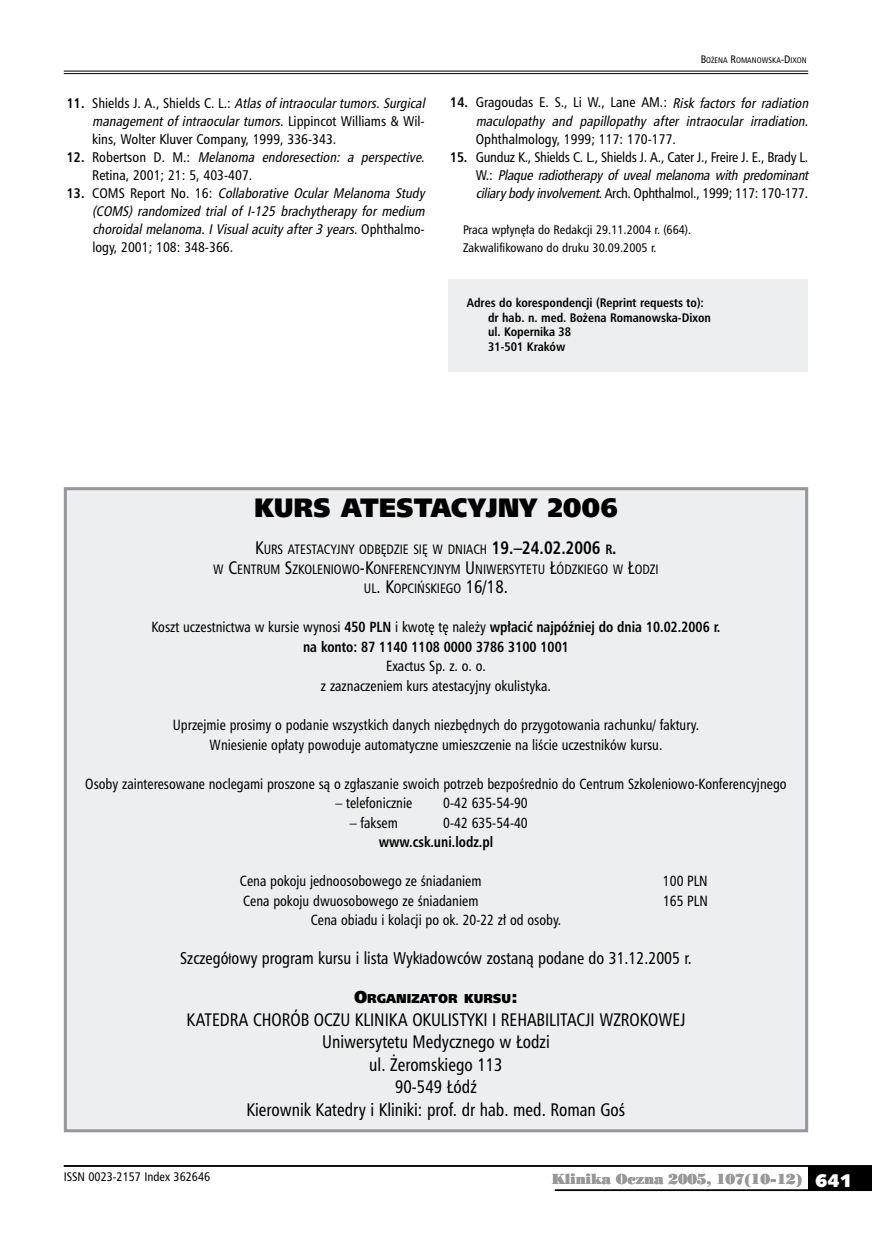
<style>
.page{position:relative;width:872px;height:1234px;background:#fff}
.page>*{position:absolute;margin:0;border:0;box-sizing:border-box;transform-origin:0 0}
.t1{font:25.5px "Humnst 777 X Blk PL";color:#000;scale:.94 1}
.t2{font:17.55px/22.5px "Humnst 777 Cn PL";color:#000;text-align:center;scale:.94 1}
.t3{font:16.5px "Humnst 777 Cn PL";color:#000;scale:.94 1}
.t4{font:14.25px/19.5px "Humnst 777 Cn PL";color:#000;text-align:center;scale:.94 1}
.t5{font:700 14.25px/19.5px "Humnst 777 Cn PL";color:#000;text-align:center;scale:.94 1}
.t6{font:italic 13.5px/18px "Humnst 777 Cn PL";color:#000}
.t7{font:13.5px/18px "Humnst 777 Cn PL";letter-spacing:-.02em;color:#000}
.t8{font:13.5px "Humnst 777 Cn PL";color:#000}
.t9{font:13.5px "Poster Bodoni PL";letter-spacing:-.015em;color:#98989c}
.t10{font:13.2px/19.5px "Humnst 777 Cn PL";color:#000;text-align:center;scale:.94 1}
.t11{font:12.3px "Humnst 777 X Blk PL";color:#000;scale:.94 1}
.t12{font:700 12px/14.4px "Humnst 777 Cn PL";color:#000}
.t13{font:12px/18px "Humnst 777 Cn PL";color:#000}
.t14{font:7.8px "Humnst 777 Cn PL";color:#000}
.s1{font-weight:700;font-style:normal}
.s2{font-style:normal}
.s3{font-size:10.5px}
.s4{font-size:7.5px}
.s5{font-weight:700}
.s6{font-style:italic}
.s7{font-size:17.55px}
.s8{font-weight:700;font-size:17.55px}
.s9{font-weight:400}
.s10{font-size:13.5px}
.s11{font-size:16.5px}
.s12{font-family:"Humanst 531 U Blk PL";font-size:18px;color:#fff}
</style>
<div class="page">
<hr style="left:64px;top:71px;width:744px;height:1px;background:#000">
<hr style="left:64px;top:73px;width:744px;height:1px;background:#000">
<div style="left:808px;top:1165px;width:64px;height:25px;background:#000"></div>
<hr style="left:64px;top:1164px;width:808px;height:2px;background:#000">
<hr style="left:555px;top:1189px;width:317px;height:1px;background:#000">
<div style="left:449px;top:279px;width:359px;height:92px;background:#edeeef"></div>
<div style="left:65px;top:488px;width:741px;height:642px;background:#edeeef"></div>
<div style="left:64px;top:487px;width:744px;height:644px;border:3px solid #98989c"></div>
<p class="t6" style="left:67px;top:93px;width:363px"><span class="s1">1 1 .</span> <span class="s2">S h i e l d s J . A . , S h i e l d s C . L . :</span> Atlasofintraoculartumors.Surgical</p>
<p class="t6" style="left:92px;top:111px;width:333px">management of intraocular tumors<span class="s2">. L i p p i n c ot W i l l i a m s &amp; W i l -</span></p>
<p class="t8" style="left:92px;top:130px;width:245px">kins, Wolter Kluver Company, 1999, 336-343.</p>
<p class="t6" style="left:67px;top:147px;width:359px"><span class="s1">1 2 .</span> <span class="s2">R o b e rt s o n D . M . :</span> Melanoma endoresection: a perspective<span class="s2">.</span></p>
<p class="t8" style="left:92px;top:166px;width:161px">Retina, 2001; 21: 5, 403-407.</p>
<p class="t6" style="left:67px;top:183px;width:363px"><span class="s1">1 3 .</span> <span class="s2">C O M S R e p o rt N o . 1 6 :</span> Collaborative Ocular Melanoma Study</p>
<p class="t6" style="left:92px;top:201px;width:337px">(COMS) randomized trial of I-125 brachytherapy for medium</p>
<p class="t6" style="left:92px;top:219px;width:333px">choroidalmelanoma<span class="s2">.</span> I Visualacuityafter3 years<span class="s2">. O p h t h a l m o -</span></p>
<p class="t8" style="left:92px;top:238px;width:142px">logy, 2001; 108: 348-366.</p>
<p class="t14" style="left:700px;top:55px;width:107px"><span class="s3">B</span>O<span class="s4">Ż</span>ENA <span class="s3">R</span>OMANOWSKA<span class="s3">-D</span>IXON</p>
<p class="t6" style="left:476px;top:93px;width:337px;text-indent:-26px"><span class="s1">14.</span> <span class="s2">Gragoudas E. S., Li W., Lane AM.:</span> Risk factors for radiation maculopathy and papillopathy after intraocular irradiation<span class="s2">.<br>Ophthalmology, 1999; 117: 170-177.</span></p>
<p class="t7" style="left:476px;top:147px;width:337px;text-indent:-26px"><span class="s5">15.</span> Gunduz K., Shields C. L., Shields J. A., Cater J., Freire J. E., Brady L.<br>W . : <span class="s6">Plaque radiotherapy of uveal melanoma with predominant ciliarybodyinvolvement</span>. Arch. Ophthalmol., 1999; 117: 170-177.</p>
<p class="t13" style="left:463px;top:220px;width:230px">Praca wpłynęła do Redakcji 29.11.2004 r. (664).<br>Zakwalifikowano do druku 30.09.2005 r.</p>
<p class="t12" style="left:488px;top:295px;width:224px;text-indent:-21px">Adres do korespondencji (Reprint requests to): dr hab. n. med. Bożena Romanowska-Dixon ul. Kopernika 38<br>31-501 Kraków</p>
<h1 class="t1" style="left:254px;top:490px;width:388px">KURS ATESTACYJNY 2006</h1>
<p class="t10" style="left:213px;top:539px;width:475px"><span class="s7">K</span>URS ATESTACYJNY ODBĘDZIE SIĘ W DNIACH <span class="s8">19.–24.02.2006</span> <span class="s5">r</span><span class="s8">.<br></span>W <span class="s7">C</span>ENTRUM <span class="s7">S</span>ZKOLENIOWO<span class="s7">-K</span>ONFERENCYJNYM <span class="s7">U</span> NIWERSYTETU <span class="s7">Ł</span>ÓDZKIEGO W <span class="s7">Ł</span>ODZI<br>UL<span class="s7">. K</span>OPCIŃSKIEGO <span class="s7">16/18.</span></p>
<p class="t5" style="left:151px;top:617px;width:607px"><span class="s9">Koszt uczestnictwa w kursie wynosi</span> 450 PLN <span class="s9">i kwotę tę należy</span> wpłacić najpóźniej do dnia 10.02.2006 r. na konto: 87 1140 1108 0000 3786 3100 1001</p>
<p class="t4" style="left:321px;top:656px;width:246px">Exactus Sp. z. o. o.<br>z zaznaczeniem kurs atestacyjny okulistyka.</p>
<p class="t4" style="left:173px;top:714px;width:561px">Uprzejmie prosimy o podanie wszystkich danych niezbędnych do przygotowania rachunku/ faktury.<br>Wniesienie opłaty powoduje automatyczne umieszczenie na liście uczestników kursu.</p>
<p class="t4" style="left:85px;top:773px;width:747px">Osoby zainteresowane noclegami proszone są o zgłaszanie swoich potrzeb bezpośrednio do Centrum Szkoleniowo-Konferencyjnego</p>
<p class="t4" style="left:335px;top:792px;width:83px">– telefonicznie</p>
<p class="t4" style="left:443px;top:792px;width:91px">0-42 635-54-90</p>
<p class="t4" style="left:350px;top:812px;width:53px">– faksem</p>
<p class="t4" style="left:443px;top:812px;width:91px">0-42 635-54-40</p>
<p class="t5" style="left:379px;top:831px;width:123px">www.csk.uni.lodz.pl</p>
<p class="t4" style="left:240px;top:870px;width:258px">Cena pokoju jednoosobowego ze śniadaniem</p>
<p class="t4" style="left:663px;top:870px;width:49px">100 PLN</p>
<p class="t4" style="left:243px;top:890px;width:252px">Cena pokoju dwuosobowego ze śniadaniem</p>
<p class="t4" style="left:663px;top:890px;width:49px">165 PLN</p>
<p class="t4" style="left:311px;top:909px;width:268px">Cena obiadu i kolacji po ok. 20-22 zł od osoby.</p>
<p class="t3" style="left:180px;top:947px;width:545px">Szczegó<span class="s10">ł</span>owy program kursu i lista Wyk<span class="s10">ł</span>adowców zostaną podane do 31.12.2005 r.</p>
<p class="t11" style="left:354px;top:990px;width:176px"><span class="s11">O</span>RGANIZATOR KURSU<span class="s11">:</span></p>
<p class="t2" style="left:186px;top:1007px;width:532px">KATEDRA CHORÓB OCZU KLINIKA OKULISTYKI I REHABILITACJI WZROKOWEJ Uniwersytetu Medycznego w Łodzi<br>ul. Żeromskiego 113<br>90-549 Łódź<br>Kierownik Katedry i Kliniki: prof. dr hab. med. Roman Goś</p>
<p class="t13" style="left:64px;top:1166px;width:148px">ISSN 0023-2157 Index 362646</p>
<p class="t9" style="left:552px;top:1169px;width:302px">Klinika Oczna 2005, 107(10-12) <span class="s12">641</span></p>
</div>
